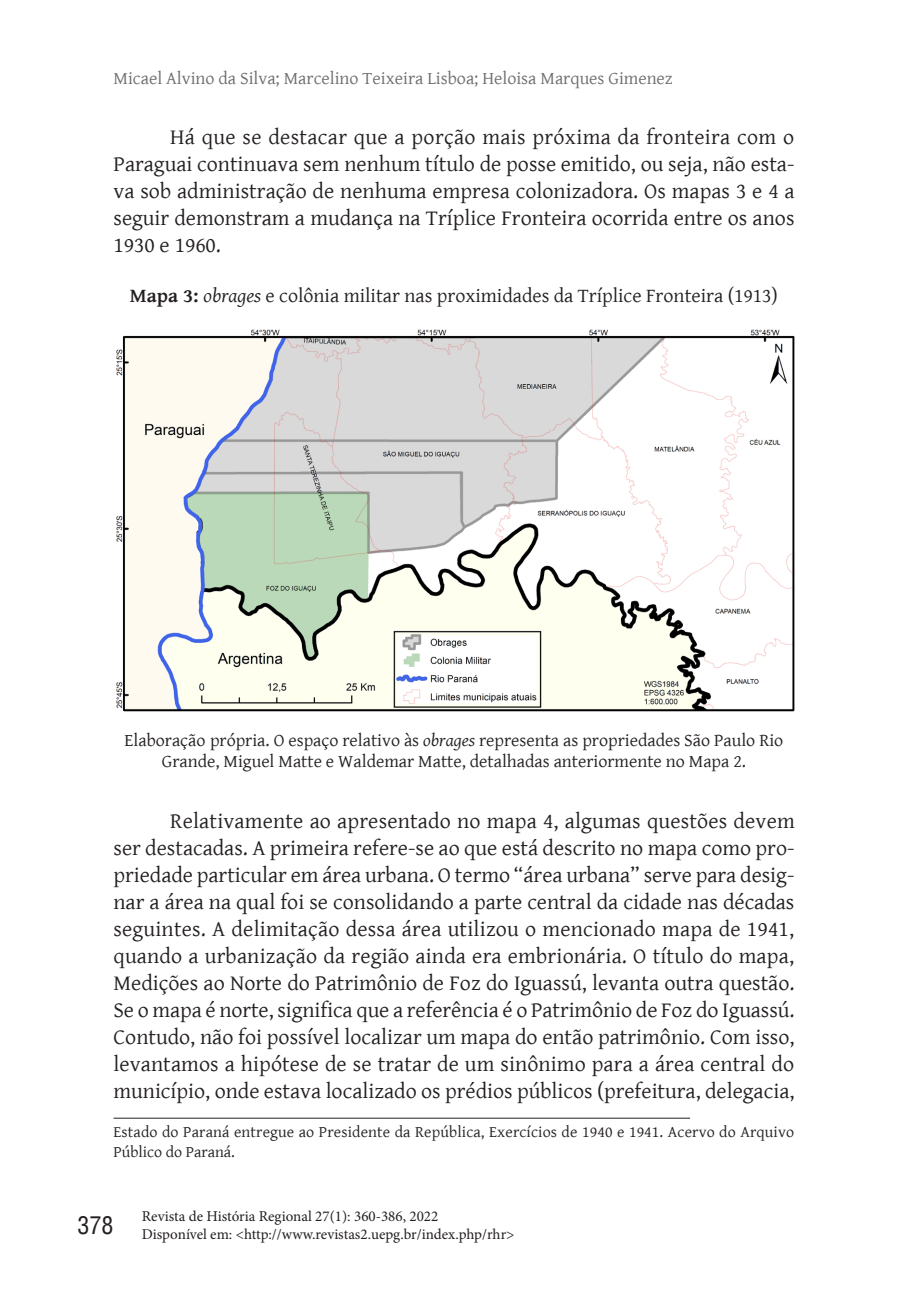
<style>
.page{position:relative;width:908px;height:1304px;background:#fff}
.page>*{position:absolute;margin:0;border:0;box-sizing:border-box;transform-origin:0 0}
.t1{font:condensed 24px "Helvetica";color:#231f20}
.Texto{font:22px/27px "Gentium Basic";color:#231f20;text-align:justify}
.legenda{font:20px "Gentium Basic";color:#231f20}
.FONTE{font:18px/21.6px "Gentium Basic";color:#231f20;text-align:center}
.t2{font:18px "Gentium Basic";color:#6c6d70}
.t3{font:16px/19.2px "Gentium Basic";letter-spacing:.01em;color:#231f20}
.t4{font:15px/18px "Minion Pro";color:#231f20}
.s1{font-weight:700}
.s2{font-style:italic}
</style>
<div class="page">
<img style="left:116px;top:329px;width:679px;height:383px">
<hr style="left:113px;top:1118px;width:576px;height:1px;background:#231f20">
<p class="t2" style="left:113px;top:65px;width:560px">Micael Alvino da Silva; Marcelino Teixeira Lisboa; Heloisa Marques Gimenez</p>
<p class="Texto" style="left:113px;top:123px;width:682px;text-indent:57px">Há que se destacar que a porção mais próxima da fronteira com o Paraguai continuava sem nenhum título de posse emitido, ou seja, não esta&shy;va sob administração de nenhuma empresa colonizadora. Os mapas 3 e 4 a seguir demonstram a mudança na Tríplice Fronteira ocorrida entre os anos 1930 e 1960.</p>
<p class="legenda" style="left:130px;top:281px;width:649px"><span class="s1">Mapa 3:</span> <span class="s2">obrages</span> e colônia militar nas proximidades da Tríplice Fronteira (1913)</p>
<p class="FONTE" style="left:124px;top:729px;width:660px">Elaboração própria. O espaço relativo às <span class="s2">obrages</span> representa as propriedades São Paulo Rio<br>Grande, Miguel Matte e Waldemar Matte, detalhadas anteriormente no Mapa 2.</p>
<p class="Texto" style="left:113px;top:807px;width:682px;text-indent:57px">Relativamente ao apresentado no mapa 4, algumas questões devem ser destacadas. A primeira refere-se ao que está descrito no mapa como pro&shy;priedade particular em área urbana. O termo “área urbana” serve para desig&shy;nar a área na qual foi se consolidando a parte central da cidade nas décadas seguintes. A delimitação dessa área utilizou o mencionado mapa de 1941, quando a urbanização da região ainda era embrionária. O título do mapa, Medições ao Norte do Patrimônio de Foz do Iguassú, levanta outra questão.<br>Se o mapa é norte, significa que a referência é o Patrimônio de Foz do Iguassú.<br>Contudo, não foi possível localizar um mapa do então patrimônio. Com isso, levantamos a hipótese de se tratar de um sinônimo para a área central do município, onde estava localizado os prédios públicos (prefeitura, delegacia,</p>
<p class="t3" style="left:113px;top:1122px;width:681px">Estado do Paraná entregue ao Presidente da República, Exercícios de 1940 e 1941. Acervo do Arquivo<br>Público do Paraná.</p>
<p class="t1" style="left:77px;top:1209px;width:37px">378</p>
<p class="t4" style="left:142px;top:1207px;width:374px">Revista de História Regional 27(1): 360-386, 2022<br>Disponível em: &lt;http://www.revistas2.uepg.br/index.php/rhr&gt;</p>
</div>
